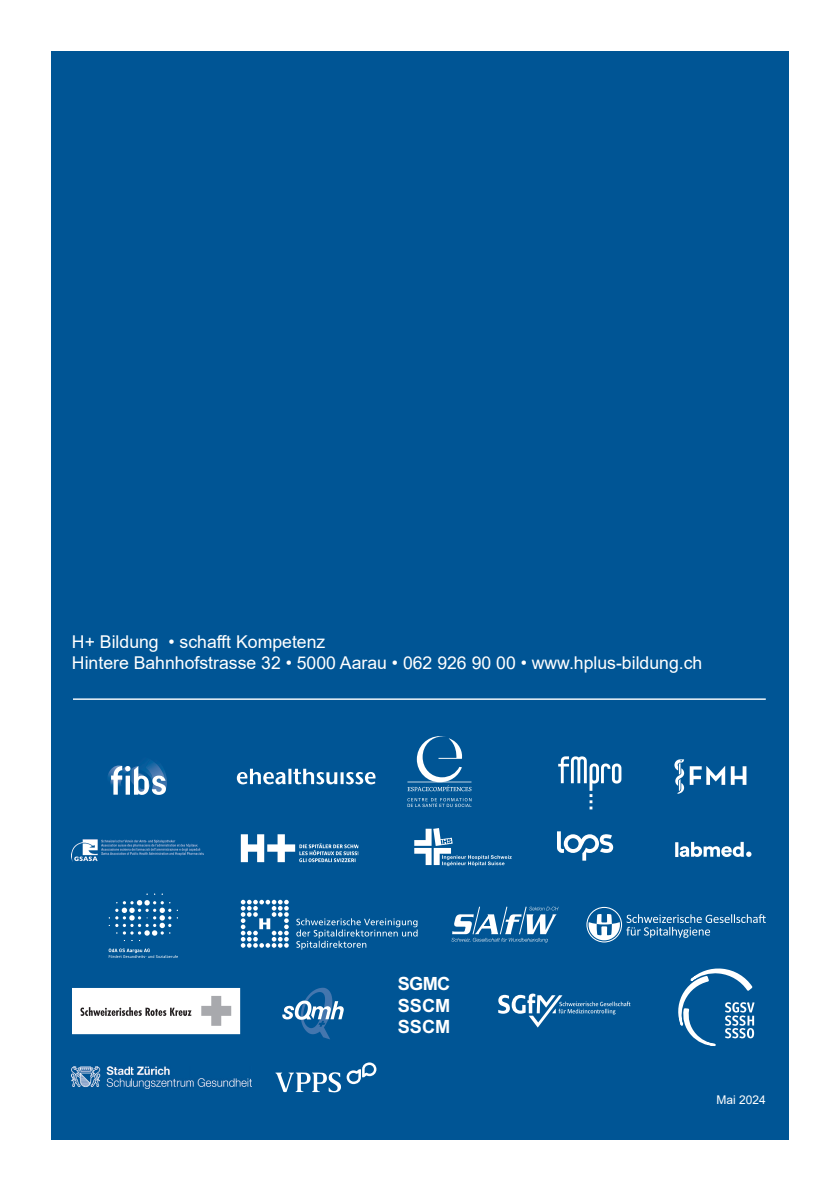
<style>
.page{position:relative;width:840px;height:1191px;background:#fff}
.page>*{position:absolute;margin:0;border:0;box-sizing:border-box;transform-origin:0 0}
.t1{font:700 18.2px/21.2px "Arial";color:#fff;text-align:justify}
.t2{font:17.6px/21.2px "Arial";color:#fff}
.t3{font:12px "Arial";color:#fff}
</style>
<div class="page">
<div style="left:51px;top:51px;width:737px;height:1089px;background:#005595"></div>
<svg style="left:241px;top:857px;width:115px;height:5px"></svg>
<img style="left:72px;top:848px;width:26px;height:13px">
<svg style="left:109px;top:900px;width:62px;height:41px"></svg>
<svg style="left:109px;top:948px;width:69px;height:10px"></svg>
<svg style="left:451px;top:906px;width:107px;height:36px"></svg>
<svg style="left:241px;top:899px;width:176px;height:50px"></svg>
<svg style="left:586px;top:907px;width:179px;height:35px"></svg>
<img style="left:72px;top:1066px;width:179px;height:22px">
<svg style="left:498px;top:993px;width:132px;height:34px"></svg>
<svg style="left:678px;top:968px;width:77px;height:78px"></svg>
<svg style="left:73px;top:698px;width:692px;height:159px"></svg>
<svg style="left:407px;top:736px;width:214px;height:130px"></svg>
<svg style="left:275px;top:1062px;width:101px;height:30px"></svg>
<svg style="left:72px;top:987px;width:271px;height:52px"></svg>
<p class="t2" style="left:72px;top:633px;width:631px">H+ Bildung • schafft Kompetenz<br>Hintere Bahnhofstrasse 32 • 5000 Aarau • 062 926 90 00 • www.hplus-bildung.ch</p>
<p class="t1" style="left:397px;top:973px;width:54px">SGMC SSCM SSCM</p>
<p class="t3" style="left:716px;top:1095px;width:51px">Mai 2024</p>
</div>
